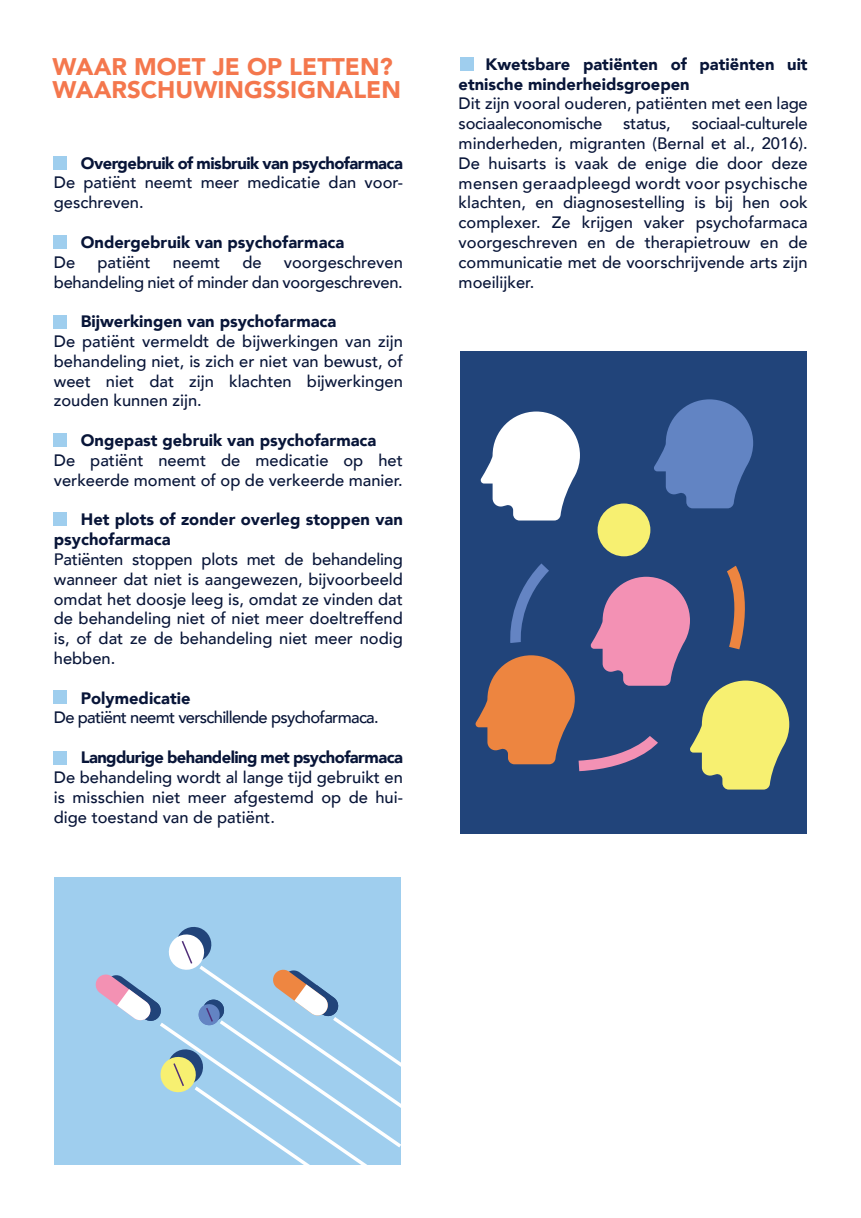
<style>
.page{position:relative;width:861px;height:1218px;background:#fff}
.page>*{position:absolute;margin:0;border:0;box-sizing:border-box;transform-origin:0 0}
.t1{font:900 24px/22.5px "Avenir";color:#f4774d}
.t2{font:500 16.5px/19.8px "Avenir";color:#081538;text-align:justify}
.t3{font:900 16.5px/19.8px "Avenir";color:#081538}
.t4{font:500 16.5px "Avenir";letter-spacing:-.04em;color:#081538}
.t5{font:900 16.5px "Avenir";letter-spacing:-.03em;color:#081538}
.t6{font:900 16.5px "Avenir";letter-spacing:-.035em;color:#081538}
</style>
<div class="page">
<div style="left:54px;top:156px;width:13px;height:13px;background:#9fceee"></div>
<div style="left:54px;top:235px;width:13px;height:13px;background:#9fceee"></div>
<div style="left:54px;top:315px;width:13px;height:13px;background:#9fceee"></div>
<div style="left:54px;top:433px;width:13px;height:13px;background:#9fceee"></div>
<div style="left:54px;top:512px;width:13px;height:14px;background:#9fceee"></div>
<div style="left:54px;top:690px;width:13px;height:13px;background:#9fceee"></div>
<div style="left:54px;top:751px;width:13px;height:13px;background:#9fceee"></div>
<div style="left:54px;top:876px;width:346px;height:288px;background:#9fceee"></div>
<svg style="left:95px;top:927px;width:305px;height:237px"></svg>
<div style="left:460px;top:351px;width:346px;height:482px;background:#21447a"></div>
<svg style="left:480px;top:411px;width:100px;height:109px"></svg>
<svg style="left:654px;top:399px;width:99px;height:109px"></svg>
<div style="left:597px;top:503px;width:53px;height:53px;background:#f7f071;border-radius:50%"></div>
<svg style="left:475px;top:552px;width:314px;height:237px"></svg>
<div style="left:460px;top:57px;width:14px;height:13px;background:#9fceee"></div>
<h1 class="t1" style="left:52px;top:56px;width:350px">WAAR MOET JE OP LETTEN?<br>WAARSCHUWINGSSIGNALEN</h1>
<p class="t5" style="left:81px;top:152px;width:323px">Overgebruik of misbruik van psychofarmaca</p>
<p class="t2" style="left:54px;top:173px;width:350px">De patiënt neemt meer medicatie dan voor&shy;geschreven.</p>
<p class="t3" style="left:81px;top:233px;width:265px">Ondergebruik van psychofarmaca</p>
<p class="t2" style="left:54px;top:252px;width:23px">De</p>
<p class="t2" style="left:97px;top:252px;width:55px">patiënt</p>
<p class="t2" style="left:173px;top:252px;width:49px">neemt</p>
<p class="t2" style="left:242px;top:252px;width:21px">de</p>
<p class="t2" style="left:54px;top:252px;width:350px;text-align:right">voorgeschreven<br>behandeling niet of minder dan voorgeschreven.</p>
<p class="t3" style="left:81px;top:312px;width:257px">Bijwerkingen van psychofarmaca</p>
<p class="t2" style="left:54px;top:332px;width:350px">De patiënt vermeldt de bijwerkingen van zijn behandeling niet, is zich er niet van bewust, of weet niet dat zijn klachten bijwerkingen zouden kunnen zijn.</p>
<p class="t3" style="left:81px;top:431px;width:297px">Ongepast gebruik van psychofarmaca</p>
<p class="t2" style="left:54px;top:450px;width:350px">De patiënt neemt de medicatie op het verkeerde moment of op de verkeerde manier.</p>
<p class="t3" style="left:54px;top:510px;width:350px;text-indent:27px">Het plots of zonder overleg stoppen van psychofarmaca</p>
<p class="t2" style="left:54px;top:549px;width:350px">Patiënten stoppen plots met de behandeling wanneer dat niet is aangewezen, bijvoorbeeld omdat het doosje leeg is, omdat ze vinden dat de behandeling niet of niet meer doeltreffend is, of dat ze de behandeling niet meer nodig hebben.</p>
<p class="t3" style="left:81px;top:688px;width:111px">Polymedicatie</p>
<p class="t4" style="left:54px;top:706px;width:326px">De patiënt neemt verschillende psychofarmaca.</p>
<p class="t6" style="left:81px;top:746px;width:323px">Langdurige behandeling met psychofarmaca</p>
<p class="t2" style="left:54px;top:767px;width:350px">De behandeling wordt al lange tijd gebruikt en is misschien niet meer afgestemd op de hui&shy;dige toestand van de patiënt.</p>
<p class="t3" style="left:458px;top:55px;width:350px;text-indent:27px">Kwetsbare patiënten of patiënten uit etnische minderheidsgroepen</p>
<p class="t2" style="left:458px;top:94px;width:350px">Dit zijn vooral ouderen, patiënten met een lage sociaaleconomische</p>
<p class="t2" style="left:458px;top:114px;width:350px;text-indent:233px">sociaal-culturele minderheden, migranten (Bernal et al., 2016).<br>De huisarts is vaak de enige die door deze mensen geraadpleegd wordt voor psychische klachten, en diagnosestelling is bij hen ook complexer. Ze krijgen vaker psychofarmaca voorgeschreven en de therapietrouw en de communicatie met de voorschrijvende arts zijn moeilijker.</p>
<p class="t2" style="left:623px;top:114px;width:49px">status,</p>
</div>
